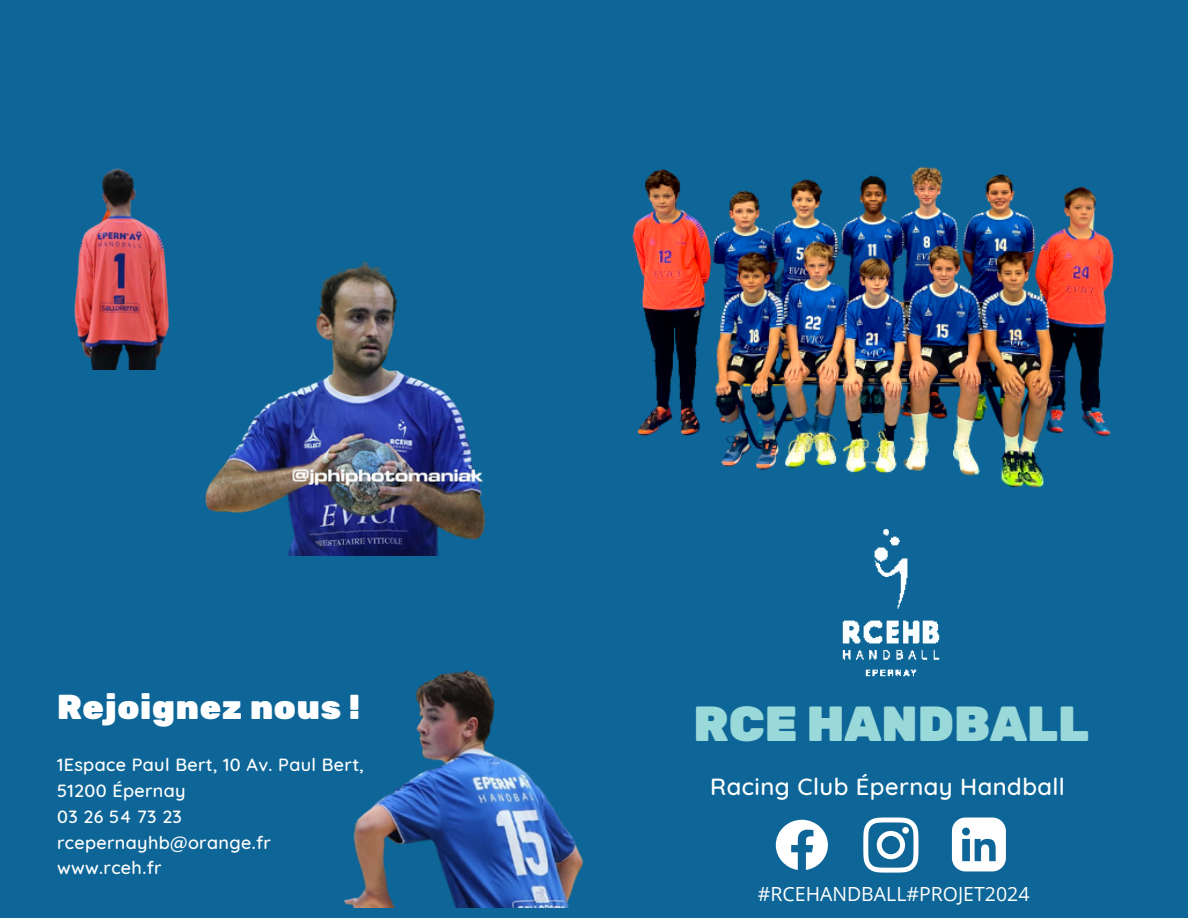
<style>
.page{position:relative;width:1188px;height:918px;background:#0d6697}
.page>*{position:absolute;margin:0;border:0;box-sizing:border-box;transform-origin:0 0}
.t1{font:900 49.05px "Rubik";color:#99d9d9}
.t2{font:900 34.5px "Rubik";letter-spacing:.02em;color:#fff}
.t3{font:500 23.85px "Quicksand";letter-spacing:.02em;color:#fff}
.t4{font:19.5px "Open Sans";color:#fff}
.t5{font:500 18px "Quicksand";letter-spacing:.02em;color:#fff}
</style>
<div class="page">
<img style="left:632px;top:166px;width:482px;height:322px">
<img style="left:776px;top:456px;width:230px;height:221px">
<svg style="left:776px;top:820px;width:52px;height:50px"></svg>
<svg style="left:863px;top:817px;width:55px;height:56px"></svg>
<div style="left:902px;top:827px;width:7px;height:7px;background:#fff;border-radius:50%"></div>
<svg style="left:952px;top:818px;width:54px;height:53px"></svg>
<img style="left:343px;top:670px;width:241px;height:238px">
<img style="left:74px;top:168px;width:91px;height:200px">
<img style="left:92px;top:250px;width:394px;height:305px">
<p class="t2" style="left:57px;top:687px;width:305px">Rejoignez nous !</p>
<p class="t5" style="left:57px;top:753px;width:308px">1Espace Paul Bert, 10 Av. Paul Bert,</p>
<p class="t5" style="left:57px;top:779px;width:130px">51200 Épernay</p>
<p class="t5" style="left:57px;top:805px;width:126px">03 26 54 73 23</p>
<p class="t5" style="left:57px;top:831px;width:215px">rcepernayhb@orange.fr</p>
<p class="t5" style="left:57px;top:856px;width:106px">www.rceh.fr</p>
<p class="t1" style="left:694px;top:695px;width:397px">RCE HANDBALL</p>
<p class="t3" style="left:710px;top:772px;width:356px">Racing Club Épernay Handball</p>
<p class="t4" style="left:758px;top:880px;width:273px">#RCEHANDBALL#PROJET2024</p>
</div>
